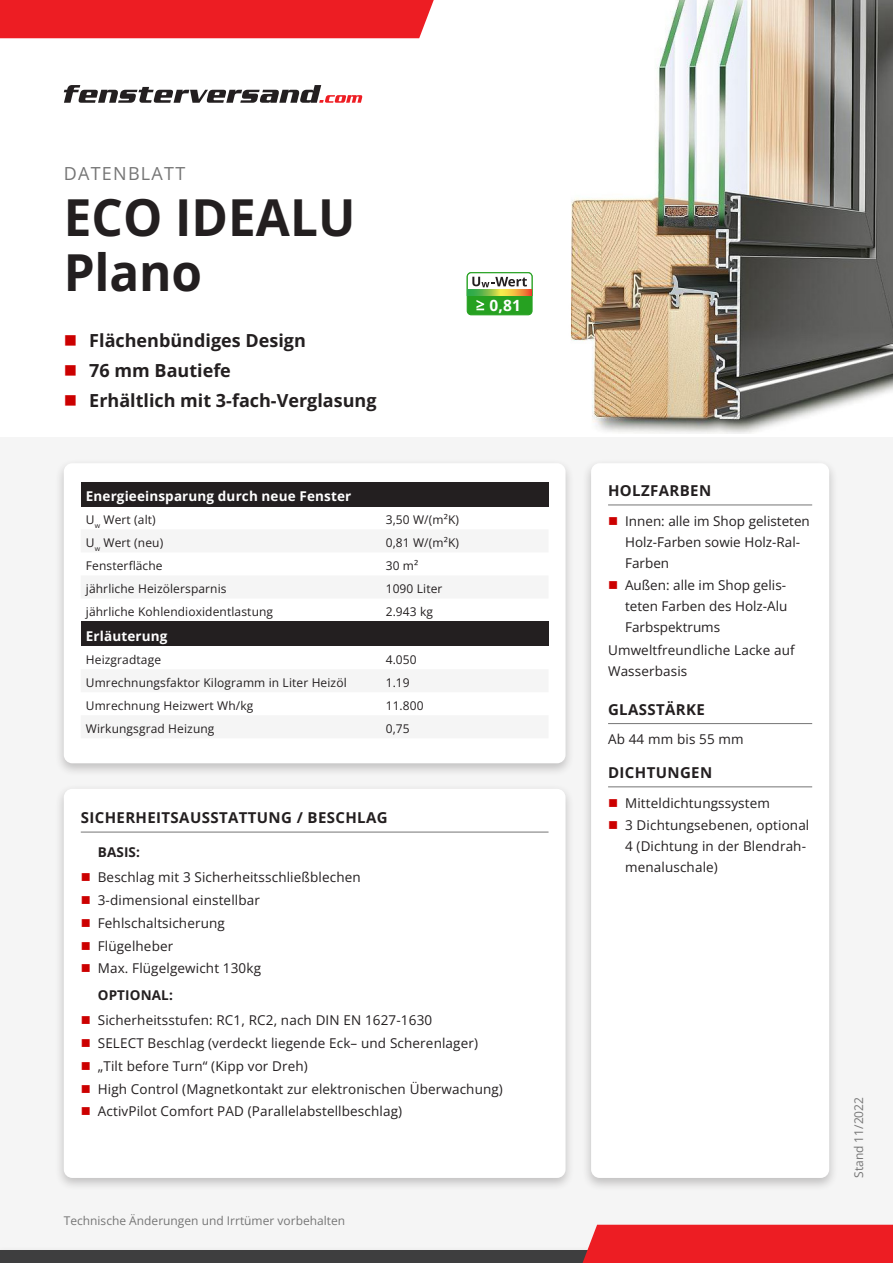
<style>
.page{position:relative;width:893px;height:1263px;background:#fff}
.page>*{position:absolute;margin:0;border:0;box-sizing:border-box;transform-origin:0 0}
.Titel{font:700 51px "Open Sans";color:#231f20}
.t1{font:700 18px "Open Sans";color:#231f20}
.Datenblatt{font:18px "Open Sans";letter-spacing:.07em;color:#757575}
.t2{font:700 15.45px "Open Sans";color:#fff}
.t3{font:700 15px "Open Sans";letter-spacing:.025em;color:#231f20}
.Aufzählung{font:13.5px/21px "Open Sans";letter-spacing:.01em;color:#231f20}
.t4{font:700 13.5px "Open Sans";letter-spacing:.01em;color:#fff}
.Pre-Aufzählung{font:700 13.5px "Open Sans";letter-spacing:.01em;color:#231f20}
.Tabellentext{font:12px "Open Sans";letter-spacing:.01em;color:#231f20}
.t5{font:12px "Open Sans";color:#757575}
</style>
<div class="page">
<img style="left:500px;top:0;width:393px;height:433px">
<div style="left:0;top:438px;width:893px;height:825px;background:#f5f5f5"></div>
<div style="left:0;top:1250px;width:893px;height:13px;background:#3e3e3f"></div>
<div style="left:583px;top:1225px;width:310px;height:38px;background:#ed1d23"></div>
<svg style="left:64px;top:85px;width:298px;height:18px"></svg>
<div style="left:55px;top:784px;width:520px;height:407px;background:#231f20;opacity:.25"></div>
<div style="left:64px;top:789px;width:502px;height:389px;background:#fff;border-radius:9px"></div>
<hr style="left:81px;top:832px;width:468px;height:1px;background:#757575">
<div style="left:55px;top:458px;width:520px;height:318px;background:#231f20;opacity:.25"></div>
<div style="left:64px;top:463px;width:502px;height:300px;background:#fff;border-radius:9px"></div>
<div style="left:81px;top:482px;width:468px;height:24px;background:#231f20"></div>
<div style="left:81px;top:621px;width:468px;height:25px;background:#231f20"></div>
<div style="left:582px;top:458px;width:257px;height:733px;background:#231f20;opacity:.25"></div>
<div style="left:591px;top:463px;width:238px;height:715px;background:#fff;border-radius:9px"></div>
<hr style="left:608px;top:505px;width:204px;height:1px;background:#757575">
<hr style="left:608px;top:723px;width:204px;height:1px;background:#757575">
<hr style="left:608px;top:787px;width:204px;height:1px;background:#757575">
<div style="left:467px;top:273px;width:65px;height:42px;background:#26a121;border-radius:4px"></div>
<div style="left:467px;top:272px;width:66px;height:43px;border:1px solid #26a121;border-radius:4px"></div>
<svg style="left:466px;top:272px;width:67px;height:38px"></svg>
<svg style="left:468px;top:289px;width:63px;height:6px"></svg>
<div style="left:0;top:0;width:434px;height:38px;background:#ed1d23"></div>
<p class="Datenblatt" style="left:64px;top:161px;width:123px">DATENBLATT</p>
<p class="Titel" style="left:64px;top:182px;width:293px">ECO IDEALU</p>
<p class="Titel" style="left:64px;top:238px;width:140px">Plano</p>
<p class="t1" style="left:89px;top:328px;width:218px">Flächenbündiges Design</p>
<p class="t1" style="left:89px;top:358px;width:143px">76 mm Bautiefe</p>
<p class="t1" style="left:89px;top:388px;width:289px">Erhältlich mit 3-fach-Verglasung</p>
<p class="t2" style="left:490px;top:294px;width:33px">0,81</p>
<p class="t4" style="left:86px;top:487px;width:267px">Energieeinsparung durch neue Fenster</p>
<p class="Tabellentext" style="left:86px;top:512px;width:71px">U<sub>w</sub> Wert (alt)</p>
<p class="Tabellentext" style="left:386px;top:512px;width:75px">3,50 W/(m²K)</p>
<p class="Tabellentext" style="left:86px;top:535px;width:79px">U<sub>w</sub> Wert (neu)</p>
<p class="Tabellentext" style="left:386px;top:535px;width:75px">0,81 W/(m²K)</p>
<p class="Tabellentext" style="left:86px;top:558px;width:78px">Fensterfläche</p>
<p class="Tabellentext" style="left:386px;top:558px;width:34px">30 m²</p>
<p class="Tabellentext" style="left:86px;top:581px;width:142px">jährliche Heizölersparnis</p>
<p class="Tabellentext" style="left:386px;top:581px;width:58px">1090 Liter</p>
<p class="Tabellentext" style="left:86px;top:604px;width:189px">jährliche Kohlendioxidentlastung</p>
<p class="Tabellentext" style="left:386px;top:604px;width:49px">2.943 kg</p>
<p class="t4" style="left:86px;top:627px;width:83px">Erläuterung</p>
<p class="Tabellentext" style="left:86px;top:651px;width:77px">Heizgradtage</p>
<p class="Tabellentext" style="left:386px;top:651px;width:33px">4.050</p>
<p class="Tabellentext" style="left:86px;top:674px;width:262px">Umrechnungsfaktor Kilogramm in Liter Heizöl</p>
<p class="Tabellentext" style="left:386px;top:674px;width:26px">1.19</p>
<p class="Tabellentext" style="left:86px;top:698px;width:169px">Umrechnung Heizwert Wh/kg</p>
<p class="Tabellentext" style="left:386px;top:698px;width:40px">11.800</p>
<p class="Tabellentext" style="left:86px;top:721px;width:130px">Wirkungsgrad Heizung</p>
<p class="Tabellentext" style="left:386px;top:721px;width:26px">0,75</p>
<p class="t3" style="left:81px;top:808px;width:308px">SICHERHEITSAUSSTATTUNG / BESCHLAG</p>
<p class="Pre-Aufzählung" style="left:98px;top:843px;width:44px">BASIS:</p>
<p class="Aufzählung" style="left:98px;top:867px;width:264px">Beschlag mit 3 Sicherheitsschließblechen</p>
<p class="Aufzählung" style="left:98px;top:889px;width:164px">3-dimensional einstellbar</p>
<p class="Aufzählung" style="left:98px;top:912px;width:129px">Fehlschaltsicherung</p>
<p class="Aufzählung" style="left:98px;top:935px;width:77px">Flügelheber</p>
<p class="Aufzählung" style="left:98px;top:957px;width:165px">Max. Flügelgewicht 130kg</p>
<p class="Pre-Aufzählung" style="left:98px;top:986px;width:77px">OPTIONAL:</p>
<p class="Aufzählung" style="left:98px;top:1010px;width:336px">Sicherheitsstufen: RC1, RC2, nach DIN EN 1627-1630</p>
<p class="Aufzählung" style="left:98px;top:1032px;width:382px">SELECT Beschlag (verdeckt liegende Eck– und Scherenlager)</p>
<p class="Aufzählung" style="left:98px;top:1055px;width:212px">„Tilt before Turn“ (Kipp vor Dreh)</p>
<p class="Aufzählung" style="left:98px;top:1078px;width:407px">High Control (Magnetkontakt zur elektronischen Überwachung)</p>
<p class="Aufzählung" style="left:98px;top:1100px;width:306px">ActivPilot Comfort PAD (Parallelabstellbeschlag)</p>
<p class="t5" style="left:64px;top:1212px;width:283px">Technische Änderungen und Irrtümer vorbehalten</p>
<p class="t3" style="left:608px;top:480px;width:105px">HOLZFARBEN</p>
<p class="Aufzählung" style="left:625px;top:510px;width:186px">Innen: alle im Shop gelisteten<br>Holz-Farben sowie Holz-Ral-<br>Farben</p>
<p class="Aufzählung" style="left:625px;top:575px;width:164px;text-align:justify">Außen: alle im Shop gelis&shy;teten Farben des Holz-Alu Farbspektrums</p>
<p class="Aufzählung" style="left:608px;top:639px;width:188px">Umweltfreundliche Lacke auf<br>Wasserbasis</p>
<p class="t3" style="left:608px;top:699px;width:98px">GLASSTÄRKE</p>
<p class="Aufzählung" style="left:608px;top:729px;width:137px">Ab 44 mm bis 55 mm</p>
<p class="t3" style="left:608px;top:762px;width:106px">DICHTUNGEN</p>
<p class="Aufzählung" style="left:625px;top:792px;width:146px">Mitteldichtungssystem</p>
<p class="Aufzählung" style="left:625px;top:815px;width:186px">3 Dichtungsebenen, optional<br>4 (Dichtung in der Blendrah&shy;menaluschale)</p>
<p class="t5" style="left:851px;top:1178px;width:82px;rotate:-90deg">Stand 11/2022</p>
</div>
